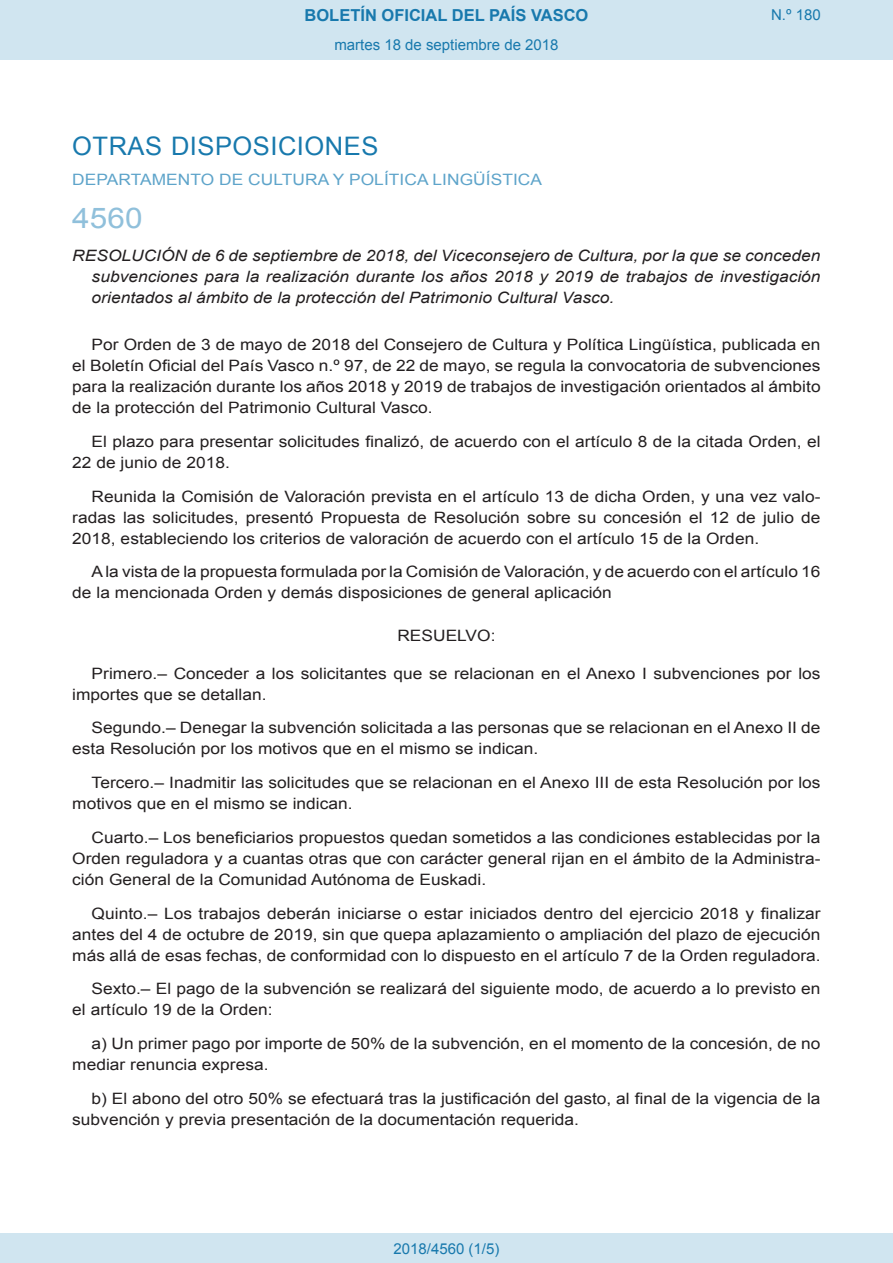
<style>
.page{position:relative;width:893px;height:1263px;background:#fff}
.page>*{position:absolute;margin:0;border:0;box-sizing:border-box;transform-origin:0 0}
.BOPVOrden{font:28.5px "Arial";color:#90c0db;scale:1.11 1}
.BOPVSeccion{font:25.5px "Arial";letter-spacing:.02em;color:#1879ad}
.t1{font:700 16.5px "Arial";color:#1879ad}
.BOPVDetalle{font:15.6px/21px "Arial";color:#231f20;scale:1.11 1}
.BOPVTitulo{font:italic 15.6px/21px "Arial";color:#231f20;text-align:justify;scale:1.11 1}
.BOPVOrganismo{font:15.6px "Arial";letter-spacing:.005em;color:#5ea4ca;scale:1.11 1}
.BOPVClave{font:15.6px "Arial";color:#231f20;scale:1.11 1}
.Paginacion_Centro{font:15px "Arial";color:#1879ad}
</style>
<div class="page">
<div style="left:0;top:0;width:893px;height:60px;background:#d0e5f0"></div>
<div style="left:0;top:1233px;width:893px;height:30px;background:#d0e5f0"></div>
<p class="t1" style="left:305px;top:4px;width:285px">BOLETÍN OFICIAL DEL PAÍS VASCO</p>
<p class="Paginacion_Centro" style="left:334px;top:35px;width:226px">martes 18 de septiembre de 2018</p>
<p class="Paginacion_Centro" style="left:771px;top:5px;width:51px">N.º 180</p>
<p class="BOPVSeccion" style="left:72px;top:129px;width:308px">OTRAS DISPOSICIONES</p>
<p class="BOPVOrganismo" style="left:72px;top:169px;width:425px">DEPARTAMENTO DE CULTURA Y POLÍTICA LINGÜÍSTICA</p>
<p class="BOPVOrden" style="left:72px;top:199px;width:65px">4560</p>
<p class="BOPVTitulo" style="left:92px;top:246px;width:658px;text-indent:-19px">RESOLUCIÓN de 6 de septiembre de 2018, del Viceconsejero de Cultura, por la que se conceden subvenciones para la realización durante los años 2018 y 2019 de trabajos de investigación orientados al ámbito de la protección del Patrimonio Cultural Vasco.</p>
<p class="BOPVDetalle" style="left:72px;top:334px;width:676px;text-align:justify;text-indent:19px">Por Orden de 3 de mayo de 2018 del Consejero de Cultura y Política Lingüística, publicada en el Boletín Oficial del País Vasco n.º 97, de 22 de mayo, se regula la convocatoria de subvenciones para la realización durante los años 2018 y 2019 de trabajos de investigación orientados al ámbito de la protección del Patrimonio Cultural Vasco.</p>
<p class="BOPVDetalle" style="left:72px;top:431px;width:676px;text-indent:19px">El plazo para presentar solicitudes finalizó, de acuerdo con el artículo 8 de la citada Orden, el<br>22 de junio de 2018.</p>
<p class="BOPVDetalle" style="left:72px;top:486px;width:676px;text-align:justify;text-indent:19px">Reunida la Comisión de Valoración prevista en el artículo 13 de dicha Orden, y una vez valo&shy;radas las solicitudes, presentó Propuesta de Resolución sobre su concesión el 12 de julio de 2018, estableciendo los criterios de valoración de acuerdo con el artículo 15 de la Orden.</p>
<p class="BOPVDetalle" style="left:72px;top:561px;width:675px;text-indent:19px">A la vista de la propuesta formulada por la Comisión de Valoración, y de acuerdo con el artículo 16 de la mencionada Orden y demás disposiciones de general aplicación</p>
<p class="BOPVClave" style="left:397px;top:625px;width:90px">RESUELVO:</p>
<p class="BOPVDetalle" style="left:72px;top:663px;width:676px;text-indent:19px">Primero.– Conceder a los solicitantes que se relacionan en el Anexo I subvenciones por los importes que se detallan.</p>
<p class="BOPVDetalle" style="left:72px;top:717px;width:676px;text-indent:19px">Segundo.– Denegar la subvención solicitada a las personas que se relacionan en el Anexo II de esta Resolución por los motivos que en el mismo se indican.</p>
<p class="BOPVDetalle" style="left:72px;top:772px;width:676px;text-indent:19px">Tercero.– Inadmitir las solicitudes que se relacionan en el Anexo III de esta Resolución por los motivos que en el mismo se indican.</p>
<p class="BOPVDetalle" style="left:72px;top:827px;width:676px;text-align:justify;text-indent:19px">Cuarto.– Los beneficiarios propuestos quedan sometidos a las condiciones establecidas por la Orden reguladora y a cuantas otras que con carácter general rijan en el ámbito de la Administra&shy;ción General de la Comunidad Autónoma de Euskadi.</p>
<p class="BOPVDetalle" style="left:72px;top:903px;width:676px;text-align:justify;text-indent:19px">Quinto.– Los trabajos deberán iniciarse o estar iniciados dentro del ejercicio 2018 y finalizar antes del 4 de octubre de 2019, sin que quepa aplazamiento o ampliación del plazo de ejecución más allá de esas fechas, de conformidad con lo dispuesto en el artículo 7 de la Orden reguladora.</p>
<p class="BOPVDetalle" style="left:72px;top:978px;width:675px;text-indent:19px">Sexto.– El pago de la subvención se realizará del siguiente modo, de acuerdo a lo previsto en el artículo 19 de la Orden:</p>
<p class="BOPVDetalle" style="left:72px;top:1033px;width:675px;text-indent:19px">a) Un primer pago por importe de 50% de la subvención, en el momento de la concesión, de no mediar renuncia expresa.</p>
<p class="BOPVDetalle" style="left:72px;top:1088px;width:676px;text-indent:19px">b) El abono del otro 50% se efectuará tras la justificación del gasto, al final de la vigencia de la subvención y previa presentación de la documentación requerida.</p>
<p class="Paginacion_Centro" style="left:393px;top:1238px;width:107px">2018/4560 (1/5)</p>
</div>
